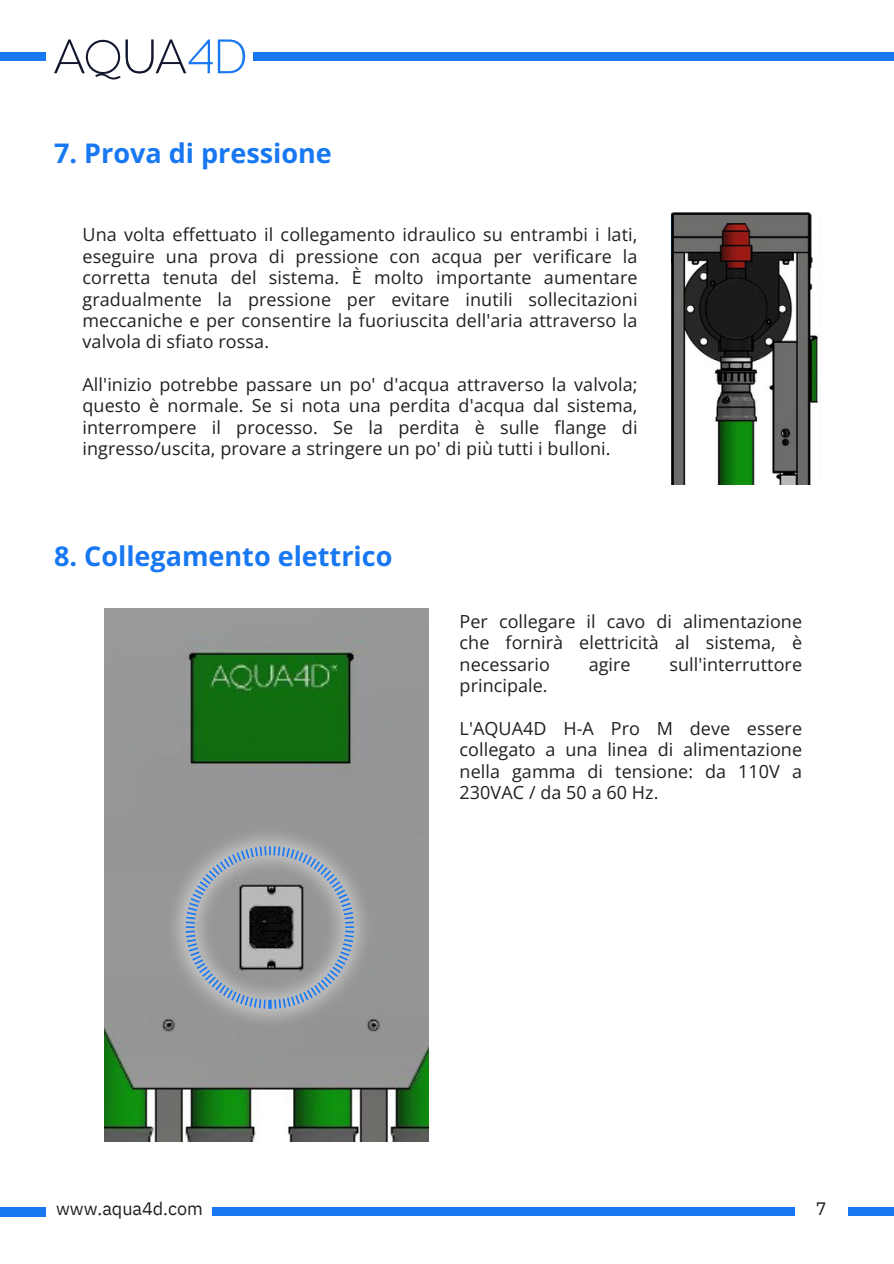
<style>
.page{position:relative;width:894px;height:1264px;background:#fff}
.page>*{position:absolute;margin:0;border:0;box-sizing:border-box;transform-origin:0 0}
.t1{font:700 27px "Open Sans";color:#1778f2}
.t2{font:18px/21.3px "Open Sans";letter-spacing:.005em;color:#231f20;text-align:justify}
.t3{font:18px "IBM Plex Sans";letter-spacing:-.005em;color:#231f20}
</style>
<div class="page">
<div style="left:253px;top:52px;width:640px;height:9px;background:#1878f2"></div>
<div style="left:0;top:52px;width:46px;height:9px;background:#1878f2"></div>
<svg style="left:54px;top:39px;width:191px;height:41px"></svg>
<img style="left:671px;top:212px;width:148px;height:272px">
<img style="left:105px;top:609px;width:323px;height:532px">
<img style="left:166px;top:826px;width:206px;height:202px">
<svg style="left:186px;top:846px;width:168px;height:162px;background:#90969d"></svg>
<div style="left:0;top:1207px;width:46px;height:8px;background:#1878f2"></div>
<div style="left:212px;top:1207px;width:582px;height:8px;background:#1878f2"></div>
<div style="left:847px;top:1207px;width:46px;height:8px;background:#1878f2"></div>
<h1 class="t1" style="left:54px;top:135px;width:279px">7. Prova di pressione</h1>
<h1 class="t2" style="left:82px;top:224px;width:556px">Una volta effettuato il collegamento idraulico su entrambi i lati, eseguire una prova di pressione con acqua per verificare la corretta tenuta del sistema. È molto importante aumentare gradualmente la pressione per evitare inutili sollecitazioni meccaniche e per consentire la fuoriuscita dell'aria attraverso la valvola di sfiato rossa.</h1>
<p class="t2" style="left:82px;top:373px;width:556px">All'inizio potrebbe passare un po' d'acqua attraverso la valvola; questo è normale. Se si nota una perdita d'acqua dal sistema, interrompere il processo. Se la perdita è sulle flange di ingresso/uscita, provare a stringere un po' di più tutti i bulloni.</p>
<p class="t1" style="left:54px;top:537px;width:340px">8. Collegamento elettrico</p>
<p class="t2" style="left:459px;top:610px;width:344px">Per collegare il cavo di alimentazione che fornirà elettricità al sistema, è necessario</p>
<p class="t2" style="left:588px;top:653px;width:43px">agire</p>
<p class="t2" style="left:669px;top:653px;width:134px">sull'interruttore</p>
<p class="t2" style="left:459px;top:674px;width:90px">principale.</p>
<p class="t2" style="left:459px;top:717px;width:344px">L'AQUA4D H-A Pro M deve essere collegato a una linea di alimentazione nella gamma di tensione: da 110V a 230VAC / da 50 a 60 Hz.</p>
<p class="t3" style="left:56px;top:1196px;width:148px">www.aqua4d.com</p>
<p class="t3" style="left:815px;top:1196px;width:12px">7</p>
</div>
